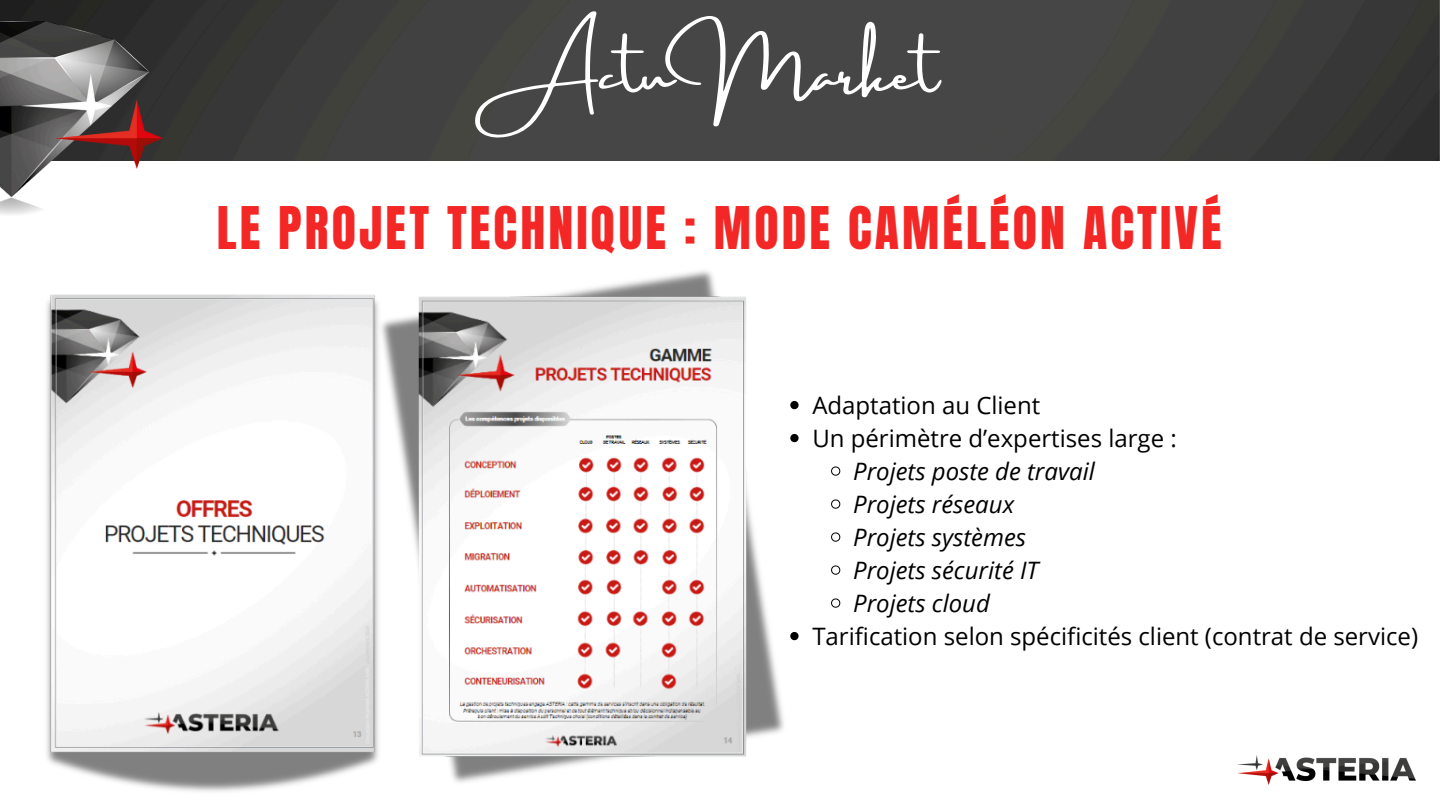
<style>
.page{position:relative;width:1440px;height:810px;background:#fff}
.page>*{position:absolute;margin:0;border:0;box-sizing:border-box;transform-origin:0 0}
.t1{font:56px "Amsterdam Three";color:#fff}
.t2{font:50px "Anton";letter-spacing:.06em;color:#f32826}
.t3{font:24px "Open Sans";color:#000}
.t4{font:italic 24px "Open Sans";color:#000}
</style>
<div class="page">
<img style="left:1238px;top:756px;width:177px;height:29px">
<img style="left:0;top:0;width:1440px;height:160px">
<img style="left:0;top:21px;width:163px;height:194px">
<img style="left:46px;top:294px;width:330px;height:498px">
<img style="left:376px;top:270px;width:408px;height:513px">
<svg style="left:790px;top:401px;width:9px;height:8px"></svg>
<svg style="left:790px;top:434px;width:9px;height:8px"></svg>
<svg style="left:831px;top:466px;width:10px;height:10px"></svg>
<svg style="left:831px;top:499px;width:10px;height:10px"></svg>
<svg style="left:831px;top:532px;width:10px;height:10px"></svg>
<svg style="left:831px;top:565px;width:10px;height:10px"></svg>
<svg style="left:831px;top:598px;width:10px;height:10px"></svg>
<svg style="left:790px;top:632px;width:9px;height:8px"></svg>
<h2 class="t1" style="left:502px;top:42px;width:438px">Actu Market</h2>
<p class="t2" style="left:217px;top:192px;width:1006px">LE PROJET TECHNIQUE : MODE CAMÉLÉON ACTIVÉ</p>
<p class="t3" style="left:812px;top:388px;width:229px">Adaptation au Client</p>
<p class="t3" style="left:812px;top:421px;width:366px">Un périmètre d’expertises large :</p>
<p class="t4" style="left:853px;top:454px;width:243px">Projets poste de travail</p>
<p class="t4" style="left:853px;top:487px;width:163px">Projets réseaux</p>
<p class="t4" style="left:853px;top:520px;width:174px">Projets systèmes</p>
<p class="t4" style="left:853px;top:553px;width:187px">Projets sécurité IT</p>
<p class="t4" style="left:853px;top:586px;width:138px">Projets cloud</p>
<p class="t3" style="left:812px;top:619px;width:607px">Tarification selon spécificités client (contrat de service)</p>
</div>
